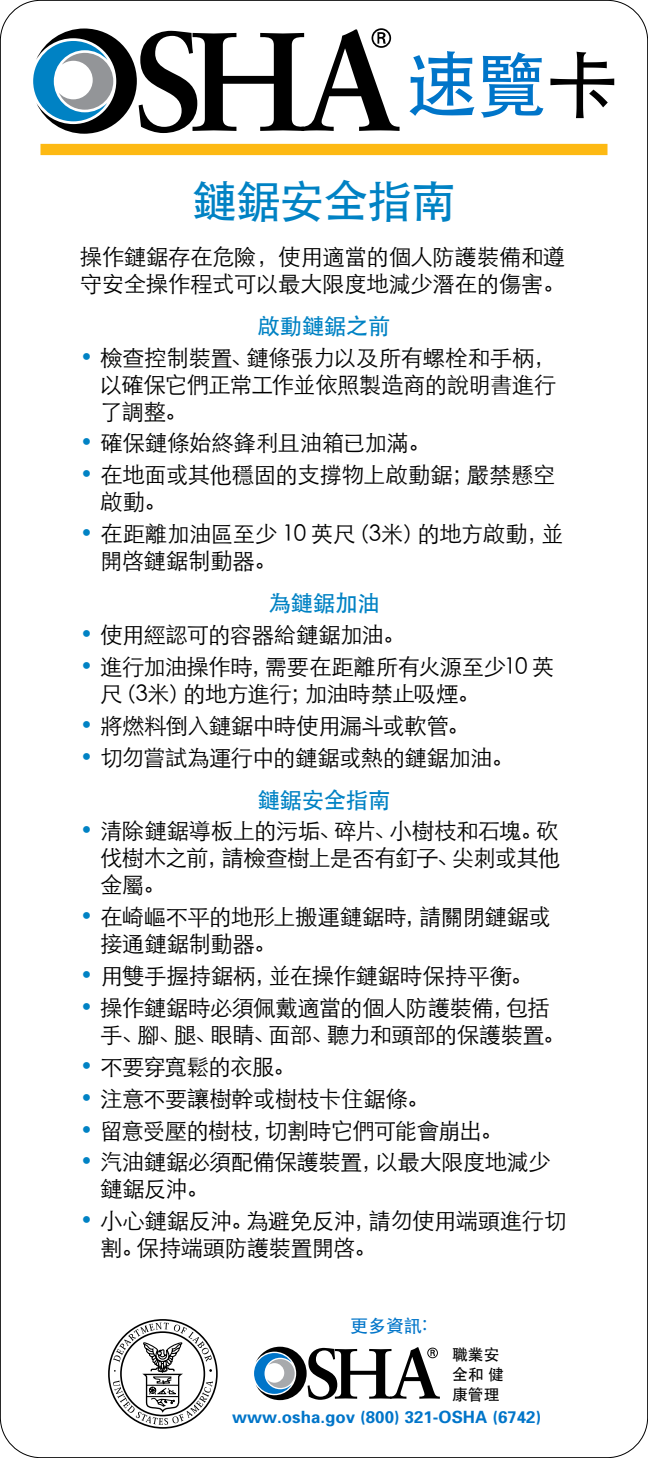
<style>
.page{position:relative;width:648px;height:1458px;background:#fff}
.page>*{position:absolute;margin:0;border:0;box-sizing:border-box;transform-origin:0 0}
.t1{font:500 72px "ST Heiti SC";color:#0075c9}
.t2{font:500 45px "ST Heiti SC";letter-spacing:-.025em;color:#0082c4}
.body{font:300 22.5px/27px "ST Heiti SC";letter-spacing:-.025em;color:#000}
.subhead{font:500 22.5px "ST Heiti SC";letter-spacing:-.015em;color:#0082c4}
.t3{font:500 18px "ST Heiti SC";color:#0075c9}
.t4{font:700 16.88px "Univers";color:#0075c9}
.t5{font:500 15.75px/20.2px "ST Heiti SC";color:#000}
.s1{color:#000}
.s2{color:#0082c4}
</style>
<div class="page">
<div style="left:40px;top:144px;width:568px;height:11px;background:#fdb913"></div>
<svg style="left:33px;top:28px;width:367px;height:106px"></svg>
<svg style="left:254px;top:1347px;width:186px;height:53px"></svg>
<div style="left:108px;top:1319px;width:110px;height:110px;border:2px solid #000;border-radius:50%"></div>
<svg style="left:113px;top:1323px;width:100px;height:102px"></svg>
<p class="t1" style="left:406px;top:44px;width:214px">速覽<span class="s1">卡</span></p>
<p class="t2" style="left:192px;top:177px;width:266px">鏈鋸安全指南</p>
<p class="body" style="left:80px;top:241px;width:487px">操作鏈鋸存在危險，使用適當的個人防護裝備和遵守安全操作程式可以最大限度地減少潛在的傷害。</p>
<p class="subhead" style="left:257px;top:313px;width:135px">啟動鏈鋸之前</p>
<p class="body" style="left:100px;top:342px;width:458px;text-align:justify;text-indent:-20px"><span class="s2">•</span> 檢查控制裝置、鏈條張力以及所有螺栓和手柄，以確保它們正常工作並依照製造商的說明書進行了調整。</p>
<p class="body" style="left:80px;top:427px;width:352px"><span class="s2">•</span> 確保鏈條始終鋒利且油箱已加滿。</p>
<p class="body" style="left:100px;top:459px;width:457px;text-indent:-20px"><span class="s2">•</span> 在地面或其他穩固的支撐物上啟動鋸；嚴禁懸空啟動。</p>
<p class="body" style="left:100px;top:518px;width:465px;text-indent:-20px"><span class="s2">•</span> 在距離加油區至少 10 英尺（3米）的地方啟動，並開啓鏈鋸制動器。</p>
<p class="subhead" style="left:268px;top:591px;width:113px">為鏈鋸加油</p>
<p class="body" style="left:80px;top:619px;width:327px"><span class="s2">•</span> 使用經認可的容器給鏈鋸加油。</p>
<p class="body" style="left:100px;top:651px;width:456px;text-indent:-20px"><span class="s2">•</span> 進行加油操作時，需要在距離所有火源至少10 英尺（3米）的地方進行；加油時禁止吸煙。</p>
<p class="body" style="left:80px;top:710px;width:391px"><span class="s2">•</span> 將燃料倒入鏈鋸中時使用漏斗或軟管。</p>
<p class="body" style="left:80px;top:742px;width:436px"><span class="s2">•</span> 切勿嘗試為運行中的鏈鋸或熱的鏈鋸加油。</p>
<p class="subhead" style="left:257px;top:787px;width:135px">鏈鋸安全指南</p>
<p class="body" style="left:100px;top:815px;width:462px;text-align:justify;text-indent:-20px"><span class="s2">•</span> 清除鏈鋸導板上的污垢、碎片、小樹枝和石塊。砍伐樹木之前，請檢查樹上是否有釘子、尖刺或其他金屬。</p>
<p class="body" style="left:100px;top:901px;width:452px;text-indent:-20px"><span class="s2">•</span> 在崎嶇不平的地形上搬運鏈鋸時，請關閉鏈鋸或接通鏈鋸制動器。</p>
<p class="body" style="left:80px;top:960px;width:455px"><span class="s2">•</span> 用雙手握持鋸柄，並在操作鏈鋸時保持平衡。</p>
<p class="body" style="left:100px;top:992px;width:467px;text-indent:-20px"><span class="s2">•</span> 操作鏈鋸時必須佩戴適當的個人防護裝備，包括手、腳、腿、眼睛、面部、聽力和頭部的保護裝置。</p>
<p class="body" style="left:80px;top:1051px;width:217px"><span class="s2">•</span> 不要穿寬鬆的衣服。</p>
<p class="body" style="left:80px;top:1083px;width:351px"><span class="s2">•</span> 注意不要讓樹幹或樹枝卡住鋸條。</p>
<p class="body" style="left:80px;top:1115px;width:425px"><span class="s2">•</span> 留意受壓的樹枝，切割時它們可能會崩出。</p>
<p class="body" style="left:100px;top:1146px;width:453px;text-indent:-20px"><span class="s2">•</span> 汽油鏈鋸必須配備保護裝置，以最大限度地減少鏈鋸反沖。</p>
<p class="body" style="left:100px;top:1205px;width:468px;text-indent:-20px"><span class="s2">•</span> 小心鏈鋸反沖。為避免反沖，請勿使用端頭進行切割。保持端頭防護裝置開啓。</p>
<p class="t3" style="left:350px;top:1316px;width:78px">更多資訊:</p>
<p class="t5" style="left:452px;top:1343px;width:53px">職業安全和 健康管理</p>
<p class="t4" style="left:232px;top:1407px;width:310px">www.osha.gov (800) 321-OSHA (6742)</p>
</div>
